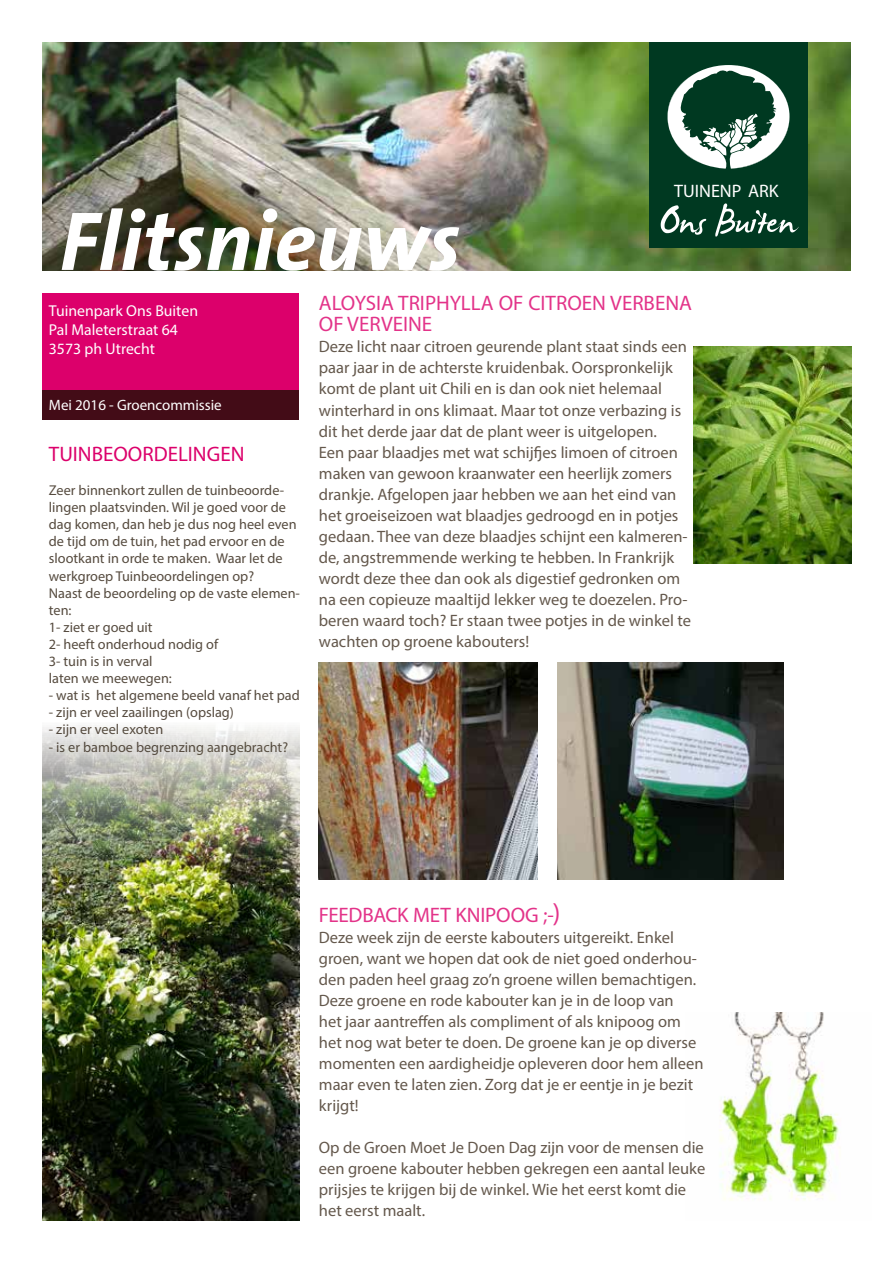
<style>
.page{position:relative;width:893px;height:1263px;background:#fff}
.page>*{position:absolute;margin:0;border:0;box-sizing:border-box;transform-origin:0 0}
.t1{font:21px/21px "Myriad Pro";color:#e33389}
.t2{font:21px "Myriad Pro";color:#dc006b}
.t3{font:18.15px "Myriad Pro";color:#fff}
.t4{font:16.5px/21px "Myriad Pro";color:#64584c}
.t5{font:15.75px/18.9px "Myriad Pro";color:#fff}
.t6{font:15px "Myriad Pro";color:#fff}
.t7{font:14.25px/17.1px "Myriad Pro";color:#564b3f}
.s1{font-size:27px}
</style>
<div class="page">
<img style="left:43px;top:43px;width:807px;height:228px">
<img style="left:62px;top:208px;width:397px;height:63px">
<div style="left:649px;top:43px;width:159px;height:205px;background:#003921"></div>
<svg style="left:667px;top:65px;width:123px;height:104px"></svg>
<svg style="left:661px;top:205px;width:45px;height:30px"></svg>
<svg style="left:715px;top:203px;width:84px;height:34px"></svg>
<div style="left:43px;top:389px;width:256px;height:31px;background:#430c17"></div>
<div style="left:43px;top:293px;width:256px;height:96px;background:#dc006b"></div>
<img style="left:43px;top:725px;width:256px;height:495px">
<img style="left:719px;top:1012px;width:120px;height:188px">
<img style="left:558px;top:663px;width:225px;height:216px">
<img style="left:319px;top:663px;width:219px;height:216px">
<img style="left:693px;top:347px;width:158px;height:216px">
<p class="t3" style="left:674px;top:180px;width:106px">TUINENP ARK</p>
<p class="t5" style="left:49px;top:301px;width:151px">Tuinenpark Ons Buiten<br>Pal Maleterstraat 64<br>3573 ph Utrecht</p>
<p class="t6" style="left:49px;top:396px;width:174px">Mei 2016 - Groencommissie</p>
<p class="t2" style="left:49px;top:441px;width:197px">TUINBEOORDELINGEN</p>
<p class="t7" style="left:49px;top:481px;width:253px">Zeer binnenkort zullen de tuinbeoorde&shy;lingen plaatsvinden. Wil je goed voor de dag komen, dan heb je dus nog heel even de tijd om de tuin, het pad ervoor en de slootkant in orde te maken. Waar let de werkgroep Tuinbeoordelingen op?<br>Naast de beoordeling op de vaste elemen&shy;ten:<br>1- ziet er goed uit<br>2- heeft onderhoud nodig of<br>3- tuin is in verval<br>laten we meewegen:</p>
<p class="t7" style="left:49px;top:687px;width:252px">- wat is het algemene beeld vanaf het pad</p>
<p class="t7" style="left:49px;top:704px;width:187px">- zijn er veel zaailingen (opslag)</p>
<p class="t7" style="left:49px;top:721px;width:116px">- zijn er veel exoten</p>
<p class="t7" style="left:49px;top:738px;width:241px">- is er bamboe begrenzing aangebracht?</p>
<p class="t1" style="left:319px;top:293px;width:375px">ALOYSIA TRIPHYLLA OF CITROEN VERBENA<br>OF VERVEINE</p>
<p class="t4" style="left:319px;top:336px;width:374px">Deze licht naar citroen geurende plant staat sinds een paar jaar in de achterste kruidenbak. Oorspronkelijk komt de plant uit Chili en is dan ook niet helemaal winterhard in ons klimaat. Maar tot onze verbazing is dit het derde jaar dat de plant weer is uitgelopen.<br>Een paar blaadjes met wat schijfjes limoen of citroen maken van gewoon kraanwater een heerlijk zomers drankje. Afgelopen jaar hebben we aan het eind van het groeiseizoen wat blaadjes gedroogd en in potjes gedaan. Thee van deze blaadjes schijnt een kalmeren&shy;de, angstremmende werking te hebben. In Frankrijk wordt deze thee dan ook als digestief gedronken om na een copieuze maaltijd lekker weg te doezelen. Pro&shy;beren waard toch? Er staan twee potjes in de winkel te wachten op groene kabouters!</p>
<p class="t1" style="left:319px;top:904px;width:243px">FEEDBACK MET KNIPOOG ;-<span class="s1">)</span></p>
<p class="t4" style="left:319px;top:927px;width:386px">Deze week zijn de eerste kabouters uitgereikt. Enkel groen, want we hopen dat ook de niet goed onderhou&shy;den paden heel graag zo’n groene willen bemachtigen.<br>Deze groene en rode kabouter kan je in de loop van<br>het jaar aantreffen als compliment of als knipoog om het nog wat beter te doen. De groene kan je op diverse momenten een aardigheidje opleveren door hem alleen maar even te laten zien. Zorg dat je er eentje in je bezit krijgt!</p>
<p class="t4" style="left:319px;top:1137px;width:388px">Op de Groen Moet Je Doen Dag zijn voor de mensen die een groene kabouter hebben gekregen een aantal leuke prijsjes te krijgen bij de winkel. Wie het eerst komt die het eerst maalt.</p>
</div>
